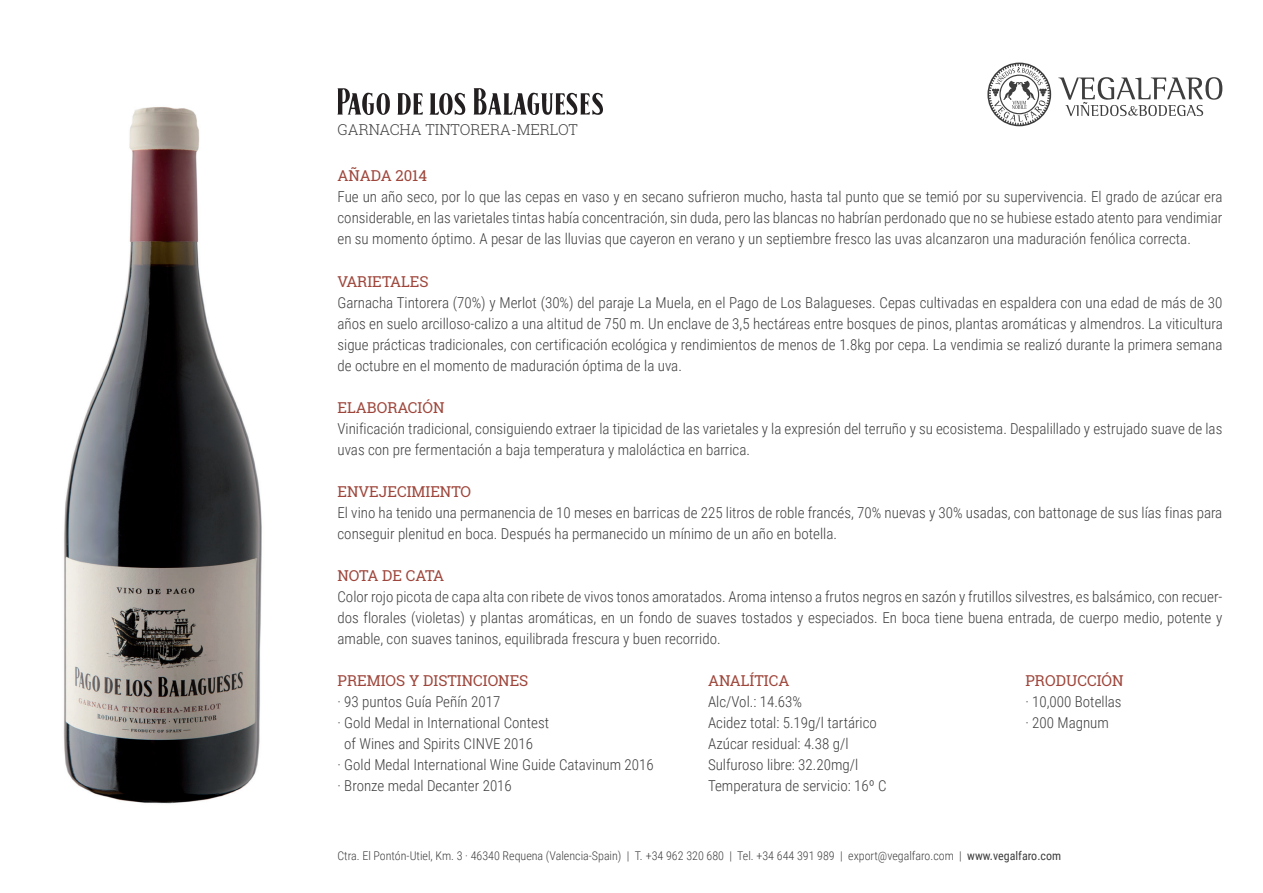
<style>
.page{position:relative;width:1263px;height:893px;background:#fff}
.page>*{position:absolute;margin:0;border:0;box-sizing:border-box;transform-origin:0 0}
.t1{font:300 15px/21px "Roboto Condensed";color:#3e3e3f}
.t2{font:15px "Roboto Slab";color:#9e463b}
.t3{font:300 15px "Roboto Slab";color:#3e3e3f}
.t4{font:300 12px "Roboto Condensed";color:#3e3e3f}
.s1{font-weight:400}
</style>
<div class="page">
<img style="left:63px;top:107px;width:199px;height:697px">
<svg style="left:337px;top:88px;width:266px;height:27px"></svg>
<svg style="left:987px;top:63px;width:64px;height:63px"></svg>
<svg style="left:1058px;top:77px;width:164px;height:39px"></svg>
<p class="t3" style="left:337px;top:120px;width:242px">GARNACHA TINTORERA-MERLOT</p>
<p class="t2" style="left:337px;top:166px;width:91px">AÑADA 2014</p>
<p class="t1" style="left:337px;top:186px;width:886px;text-align:justify">Fue un año seco, por lo que las cepas en vaso y en secano sufrieron mucho, hasta tal punto que se temió por su supervivencia. El grado de azúcar era considerable, en las varietales tintas había concentración, sin duda, pero las blancas no habrían perdonado que no se hubiese estado atento para vendimiar en su momento óptimo. A pesar de las lluvias que cayeron en verano y un septiembre fresco las uvas alcanzaron una maduración fenólica correcta.</p>
<p class="t2" style="left:337px;top:271px;width:93px">VARIETALES</p>
<p class="t1" style="left:337px;top:291px;width:887px;text-align:justify">Garnacha Tintorera (70%) y Merlot (30%) del paraje La Muela, en el Pago de Los Balagueses. Cepas cultivadas en espaldera con una edad de más de 30 años en suelo arcilloso-calizo a una altitud de 750 m. Un enclave de 3,5 hectáreas entre bosques de pinos, plantas aromáticas y almendros. La viticultura sigue prácticas tradicionales, con certificación ecológica y rendimientos de menos de 1.8kg por cepa. La vendimia se realizó durante la primera semana de octubre en el momento de maduración óptima de la uva.</p>
<p class="t2" style="left:337px;top:397px;width:108px">ELABORACIÓN</p>
<p class="t1" style="left:337px;top:417px;width:886px">Vinificación tradicional, consiguiendo extraer la tipicidad de las varietales y la expresión del terruño y su ecosistema. Despalillado y estrujado suave de las uvas con pre fermentación a baja temperatura y maloláctica en barrica.</p>
<p class="t2" style="left:337px;top:481px;width:135px">ENVEJECIMIENTO</p>
<p class="t1" style="left:337px;top:501px;width:886px">El vino ha tenido una permanencia de 10 meses en barricas de 225 litros de roble francés, 70% nuevas y 30% usadas, con battonage de sus lías finas para conseguir plenitud en boca. Después ha permanecido un mínimo de un año en botella.</p>
<p class="t2" style="left:337px;top:565px;width:108px">NOTA DE CATA</p>
<p class="t1" style="left:337px;top:585px;width:886px;text-align:justify">Color rojo picota de capa alta con ribete de vivos tonos amoratados. Aroma intenso a frutos negros en sazón y frutillos silvestres, es balsámico, con recuer&shy;dos florales (violetas) y plantas aromáticas, en un fondo de suaves tostados y especiados. En boca tiene buena entrada, de cuerpo medio, potente y amable, con suaves taninos, equilibrada frescura y buen recorrido.</p>
<p class="t2" style="left:337px;top:670px;width:192px">PREMIOS Y DISTINCIONES</p>
<p class="t1" style="left:337px;top:690px;width:164px">· 93 puntos Guía Peñín 2017</p>
<p class="t1" style="left:337px;top:711px;width:213px">· Gold Medal in International Contest</p>
<p class="t1" style="left:344px;top:732px;width:190px">of Wines and Spirits CINVE 2016</p>
<p class="t1" style="left:337px;top:753px;width:318px">· Gold Medal International Wine Guide Catavinum 2016</p>
<p class="t1" style="left:337px;top:774px;width:176px">· Bronze medal Decanter 2016</p>
<p class="t2" style="left:1025px;top:670px;width:100px">PRODUCCIÓN</p>
<p class="t1" style="left:1025px;top:690px;width:98px">· 10,000 Botellas · 200 Magnum</p>
<p class="t2" style="left:708px;top:670px;width:83px">ANALÍTICA</p>
<p class="t1" style="left:708px;top:690px;width:180px">Alc/Vol.: 14.63%<br>Acidez total: 5.19g/l tartárico<br>Azúcar residual: 4.38 g/l<br>Sulfuroso libre: 32.20mg/l<br>Temperatura de servicio: 16º C</p>
<p class="t4" style="left:337px;top:848px;width:725px">Ctra. El Pontón-Utiel, Km. 3 · 46340 Requena (Valencia-Spain) | T. +34 962 320 680 | Tel. +34 644 391 989 | export@vegalfaro.com | <span class="s1">www.vegalfaro.com</span></p>
</div>
